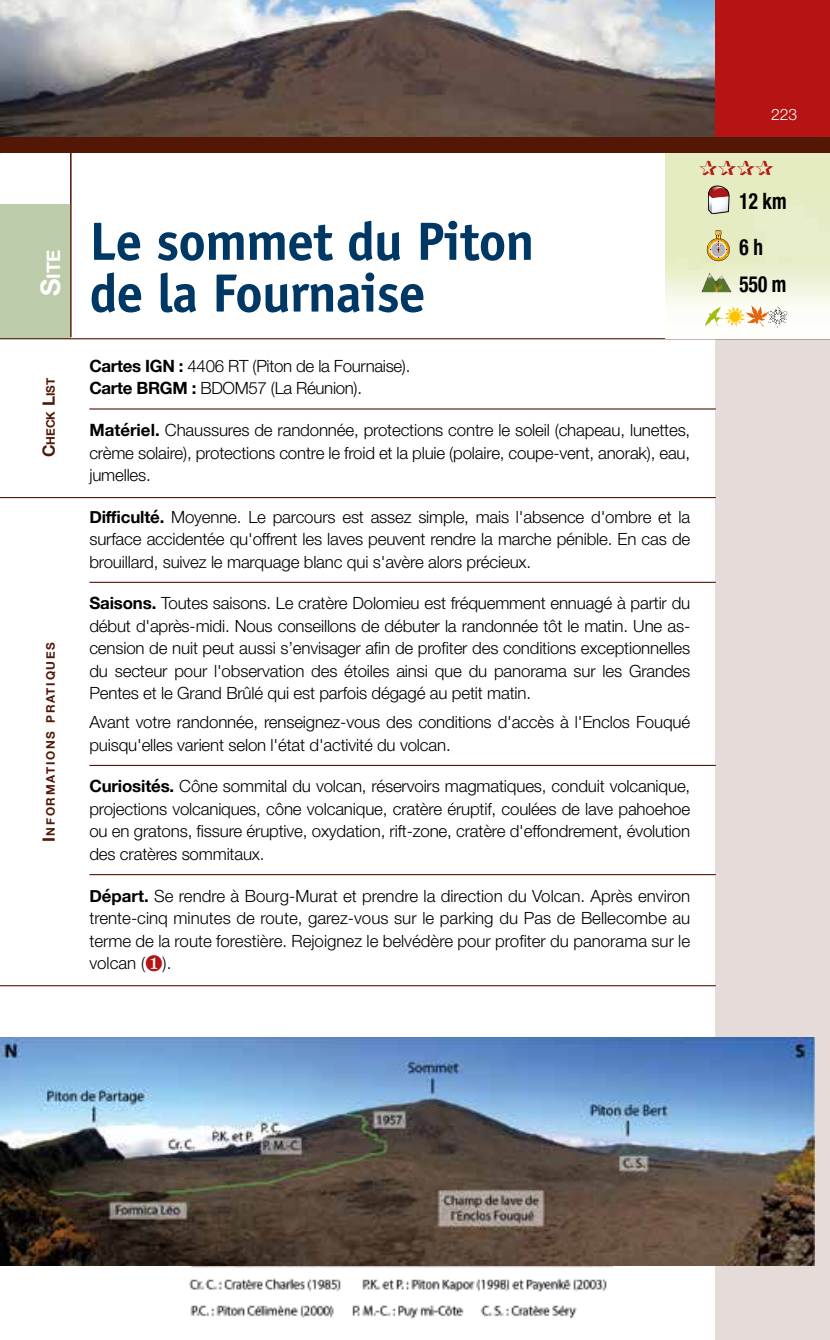
<style>
.page{position:relative;width:830px;height:1340px;background:#fff}
.page>*{position:absolute;margin:0;border:0;box-sizing:border-box;transform-origin:0 0}
.t1{font:700 54px/51.8px "Officina Sans Std";letter-spacing:-.02em;color:#003865}
.t2{font:700 condensed 22.5px/46.1px "Helvetica Neue";color:#000;scale:.85 1}
.t3{font:20.25px "Zapf Dingbats ITC";color:#b51412}
.t4{font:700 18.9px "Helvetica Neue";color:#fff}
.t5{font:300 16.88px/22.5px "Helvetica Neue LT Std";letter-spacing:-.01em;color:#000;text-align:justify}
.t6{font:300 15.75px "Helvetica Neue LT Std";color:#fff}
.t7{font:700 11.7px "Helvetica Neue";letter-spacing:.145em;color:#521805}
.s1{font-size:27px}
.s2{font-size:16.88px}
.s3{font-family:"Helvetica Neue";font-weight:700}
.s4{color:#b51412}
</style>
<div class="page">
<img style="left:0;top:0;width:714px;height:137px">
<div style="left:0;top:204px;width:70px;height:134px;background:#bccba9"></div>
<div style="left:714px;top:338px;width:115px;height:1001px;background:#e5dcd9"></div>
<hr style="left:70px;top:149px;width:1px;height:188px;background:#521805">
<hr style="left:0;top:338px;width:829px;height:1px;background:#521805">
<div style="left:714px;top:0;width:115px;height:148px;background:#b51412"></div>
<div style="left:0;top:137px;width:829px;height:16px;background:#521805"></div>
<hr style="left:89px;top:408px;width:626px;height:1px;background:#521805">
<hr style="left:0;top:497px;width:715px;height:1px;background:#521805">
<hr style="left:89px;top:582px;width:626px;height:1px;background:#521805">
<hr style="left:89px;top:765px;width:626px;height:1px;background:#521805">
<hr style="left:89px;top:874px;width:626px;height:1px;background:#521805">
<hr style="left:0;top:985px;width:715px;height:1px;background:#521805">
<img style="left:665px;top:153px;width:164px;height:161px">
<svg style="left:707px;top:186px;width:22px;height:28px"></svg>
<svg style="left:706px;top:230px;width:23px;height:31px"></svg>
<img style="left:701px;top:277px;width:30px;height:15px">
<img style="left:703px;top:305px;width:84px;height:23px">
<img style="left:0;top:1037px;width:813px;height:228px">
<img style="left:189px;top:1266px;width:423px;height:26px">
<img style="left:190px;top:1305px;width:387px;height:14px">
<p class="t4" style="left:39px;top:296px;width:48px;rotate:-90deg"><span class="s1">S</span>ite</p>
<p class="t7" style="left:41px;top:457px;width:81px;rotate:-90deg"><span class="s2">C</span>heck <span class="s2">L</span>ist</p>
<p class="t7" style="left:41px;top:842px;width:201px;rotate:-90deg"><span class="s2">I</span> nformations pratiques</p>
<h1 class="t1" style="left:89px;top:215px;width:446px">Le sommet du Piton de la Fournaise</h1>
<p class="t6" style="left:770px;top:104px;width:28px">223</p>
<p class="t3" style="left:698px;top:159px;width:76px">✰✰✰✰</p>
<h2 class="t2" style="left:739px;top:176px;width:57px">12 km<br>6h</h2>
<h2 class="t2" style="left:739px;top:259px;width:56px">550 m</h2>
<p class="t5" style="left:89px;top:354px;width:322px"><span class="s3">Cartes IGN :</span> 4406 RT (Piton de la Fournaise).<br><span class="s3">Carte BRGM :</span> BDOM57 (La Réunion).</p>
<p class="t5" style="left:89px;top:418px;width:602px"><span class="s3">Matériel.</span> Chaussures de randonnée, protections contre le soleil (chapeau, lunettes, crème solaire), protections contre le froid et la pluie (polaire, coupe-vent, anorak), eau, jumelles.</p>
<p class="t5" style="left:89px;top:505px;width:602px"><span class="s3">Difficulté.</span> Moyenne. Le parcours est assez simple, mais l'absence d'ombre et la surface accidentée qu'offrent les laves peuvent rendre la marche pénible. En cas de brouillard, suivez le marquage blanc qui s'avère alors précieux.</p>
<p class="t5" style="left:89px;top:591px;width:602px"><span class="s3">Saisons.</span> Toutes saisons. Le cratère Dolomieu est fréquemment ennuagé à partir du début d'après-midi. Nous conseillons de débuter la randonnée tôt le matin. Une as&shy;cension de nuit peut aussi s’envisager afin de profiter des conditions exceptionnelles du secteur pour l'observation des étoiles ainsi que du panorama sur les Grandes Pentes et le Grand Brûlé qui est parfois dégagé au petit matin.</p>
<p class="t5" style="left:89px;top:710px;width:602px">Avant votre randonnée, renseignez-vous des conditions d'accès à l'Enclos Fouqué puisqu'elles varient selon l'état d'activité du volcan.</p>
<p class="t5" style="left:89px;top:774px;width:602px"><span class="s3">Curiosités.</span> Cône sommital du volcan, réservoirs magmatiques, conduit volcanique, projections volcaniques, cône volcanique, cratère éruptif, coulées de lave pahoehoe ou en gratons, fissure éruptive, oxydation, rift-zone, cratère d'effondrement, évolution des cratères sommitaux.</p>
<p class="t5" style="left:89px;top:884px;width:602px"><span class="s3">Départ.</span> Se rendre à Bourg-Murat et prendre la direction du Volcan. Après environ trente-cinq minutes de route, garez-vous sur le parking du Pas de Bellecombe au terme de la route forestière. Rejoignez le belvédère pour profiter du panorama sur le volcan (<span class="s4">❶</span>).</p>
</div>
